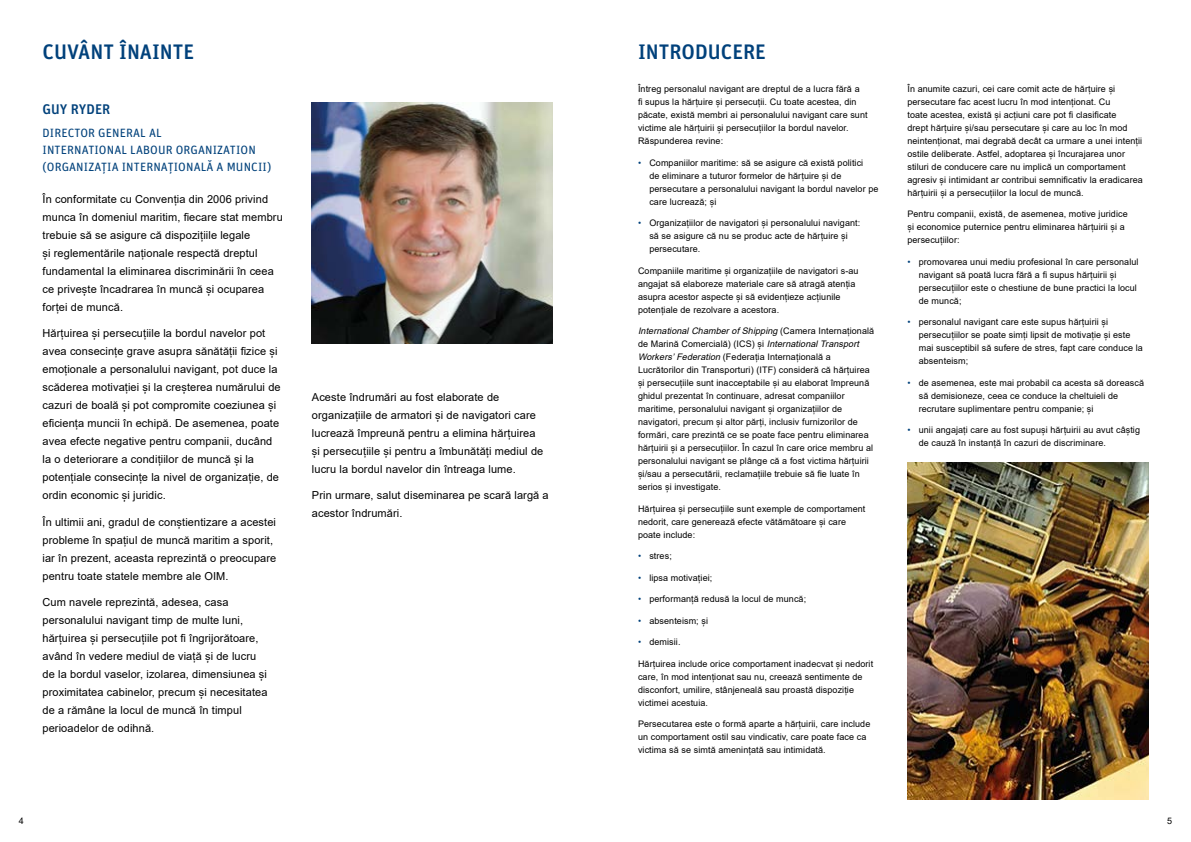
<style>
.page{position:relative;width:1191px;height:842px;background:#fff}
.page>*{position:absolute;margin:0;border:0;box-sizing:border-box;transform-origin:0 0}
.t1{font:500 21px "Unit Pro";color:#00417b}
.t2{font:500 14px "Unit Pro";color:#00417b}
.t3{font:12px/17px "Unit Pro";letter-spacing:.01em;color:#00417b}
.t4{font:11px/18px "Arial";letter-spacing:.01em;color:#000}
.t5{font:9px/13px "Arial";letter-spacing:.01em;color:#000}
.s1{color:#00417b}
.s2{font-style:italic}
</style>
<div class="page">
<img style="left:312px;top:102px;width:241px;height:241px">
<img style="left:907px;top:462px;width:241px;height:337px">
<h1 class="t1" style="left:43px;top:37px;width:153px">CUVÂNT ÎNAINTE</h1>
<h2 class="t2" style="left:43px;top:99px;width:69px">GUY RYDER</h2>
<h3 class="t3" style="left:43px;top:123px;width:230px">DIRECTOR GENERAL AL<br>INTERNATIONAL LABOUR ORGANIZATION (ORGANIZAȚIA INTERNAȚIONALĂ A MUNCII)</h3>
<p class="t4" style="left:43px;top:190px;width:242px">În conformitate cu Convenția din 2006 privind munca în domeniul maritim, fiecare stat membru trebuie să se asigure că dispozițiile legale<br>și reglementările naționale respectă dreptul fundamental la eliminarea discriminării în ceea ce privește încadrarea în muncă și ocuparea forței de muncă.</p>
<p class="t4" style="left:43px;top:324px;width:240px">Hărțuirea și persecuțiile la bordul navelor pot avea consecințe grave asupra sănătății fizice și emoționale a personalului navigant, pot duce la scăderea motivației și la creșterea numărului de cazuri de boală și pot compromite coeziunea și eficiența muncii în echipă. De asemenea, poate avea efecte negative pentru companii, ducând la o deteriorare a condițiilor de muncă și la potențiale consecințe la nivel de organizație, de ordin economic și juridic.</p>
<p class="t4" style="left:43px;top:513px;width:235px">În ultimii ani, gradul de conștientizare a acestei probleme în spațiul de muncă maritim a sporit, iar în prezent, aceasta reprezintă o preocupare pentru toate statele membre ale OIM.</p>
<p class="t4" style="left:43px;top:593px;width:226px">Cum navele reprezintă, adesea, casa personalului navigant timp de multe luni, hărțuirea și persecuțiile pot fi îngrijorătoare, având în vedere mediul de viață și de lucru de la bordul vaselor, izolarea, dimensiunea și proximitatea cabinelor, precum și necesitatea de a rămâne la locul de muncă în timpul perioadelor de odihnă.</p>
<p class="t4" style="left:312px;top:388px;width:233px">Aceste îndrumări au fost elaborate de organizațiile de armatori și de navigatori care lucrează împreună pentru a elimina hărțuirea și persecuțiile și pentru a îmbunătăți mediul de lucru la bordul navelor din întreaga lume.</p>
<p class="t4" style="left:312px;top:486px;width:238px">Prin urmare, salut diseminarea pe scară largă a acestor îndrumări.</p>
<h1 class="t1" style="left:638px;top:37px;width:129px">INTRODUCERE</h1>
<p class="t5" style="left:638px;top:82px;width:231px">Întreg personalul navigant are dreptul de a lucra fără a<br>fi supus la hărțuire și persecuții. Cu toate acestea, din păcate, există membri ai personalului navigant care sunt victime ale hărțuirii și persecuțiilor la bordul navelor.<br>Răspunderea revine:</p>
<p class="t5" style="left:649px;top:156px;width:231px;text-indent:-11px"><span class="s1">•</span> Companiilor maritime: să se asigure că există politici<br>de eliminare a tuturor formelor de hărțuire și de persecutare a personalului navigant la bordul navelor pe care lucrează; și</p>
<p class="t5" style="left:649px;top:216px;width:212px;text-indent:-11px"><span class="s1">•</span> Organizațiilor de navigatori și personalului navigant: să se asigure că nu se produc acte de hărțuire și persecutare.</p>
<p class="t5" style="left:638px;top:264px;width:222px">Companiile maritime și organizațiile de navigatori s-au angajat să elaboreze materiale care să atragă atenția asupra acestor aspecte și să evidențieze acțiunile potențiale de rezolvare a acestora.</p>
<p class="t5" style="left:638px;top:324px;width:238px"><span class="s2">InternationalChamberofShipping</span> ( C a m e r a I n t e r n a ț i o n a l ă de Marină Comercială) (ICS) și <span class="s2">InternationalTransport Workers’Federation</span> (Federația Internațională a Lucrătorilor din Transporturi) (ITF) consideră că hărțuirea și persecuțiile sunt inacceptabile și au elaborat împreună ghidul prezentat în continuare, adresat companiilor maritime, personalului navigant și organizațiilor de navigatori, precum și altor părți, inclusiv furnizorilor de formări, care prezintă ce se poate face pentru eliminarea hărțuirii și a persecuțiilor. În cazul în care orice membru al personalului navigant se plânge că a fost victima hărțuirii și/sau a persecutării, reclamațiile trebuie să fie luate în serios și investigate.</p>
<p class="t5" style="left:638px;top:502px;width:229px">Hărțuirea și persecuțiile sunt exemple de comportament nedorit, care generează efecte vătămătoare și care poate include:</p>
<p class="t5" style="left:638px;top:549px;width:35px"><span class="s1">•</span> stres;</p>
<p class="t5" style="left:638px;top:571px;width:76px"><span class="s1">•</span> lipsa motivației;</p>
<p class="t5" style="left:638px;top:592px;width:170px"><span class="s1">•</span> performanță redusă la locul de muncă;</p>
<p class="t5" style="left:638px;top:614px;width:72px"><span class="s1">•</span> absenteism; și</p>
<p class="t5" style="left:638px;top:635px;width:44px"><span class="s1">•</span> demisii.</p>
<p class="t5" style="left:638px;top:657px;width:237px">Hărțuirea include orice comportament inadecvat și nedorit care, în mod intenționat sau nu, creează sentimente de disconfort, umilire, stânjeneală sau proastă dispoziție victimei acestuia.</p>
<p class="t5" style="left:638px;top:717px;width:234px">Persecutarea este o formă aparte a hărțuirii, care include un comportament ostil sau vindicativ, care poate face ca victima să se simtă amenințată sau intimidată.</p>
<p class="t5" style="left:907px;top:82px;width:237px">În anumite cazuri, cei care comit acte de hărțuire și persecutare fac acest lucru în mod intenționat. Cu<br>toate acestea, există și acțiuni care pot fi clasificate<br>drept hărțuire și/sau persecutare și care au loc în mod neintenționat, mai degrabă decât ca urmare a unei intenții ostile deliberate. Astfel, adoptarea și încurajarea unor stiluri de conducere care nu implică un comportament agresiv și intimidant ar contribui semnificativ la eradicarea hărțuirii și a persecuțiilor la locul de muncă.</p>
<p class="t5" style="left:907px;top:208px;width:222px">Pentru companii, există, de asemenea, motive juridice și economice puternice pentru eliminarea hărțuirii și a persecuțiilor:</p>
<p class="t5" style="left:918px;top:255px;width:221px;text-indent:-11px"><span class="s1">•</span> promovarea unui mediu profesional în care personalul navigant să poată lucra fără a fi supus hărțuirii și persecuțiilor este o chestiune de bune practici la locul de muncă;</p>
<p class="t5" style="left:918px;top:316px;width:226px;text-indent:-11px"><span class="s1">•</span> personalul navigant care este supus hărțuirii și persecuțiilor se poate simți lipsit de motivație și este mai susceptibil să sufere de stres, fapt care conduce la absenteism;</p>
<p class="t5" style="left:918px;top:376px;width:227px;text-indent:-11px"><span class="s1">•</span> de asemenea, este mai probabil ca acesta să dorească să demisioneze, ceea ce conduce la cheltuieli de recrutare suplimentare pentru companie; și</p>
<p class="t5" style="left:918px;top:424px;width:223px;text-indent:-11px"><span class="s1">•</span> unii angajați care au fost supuși hărțuirii au avut câștig de cauză în instanță în cazuri de discriminare.</p>
<p class="t5" style="left:19px;top:814px;width:7px">4</p>
<p class="t5" style="left:1167px;top:814px;width:7px">5</p>
</div>
